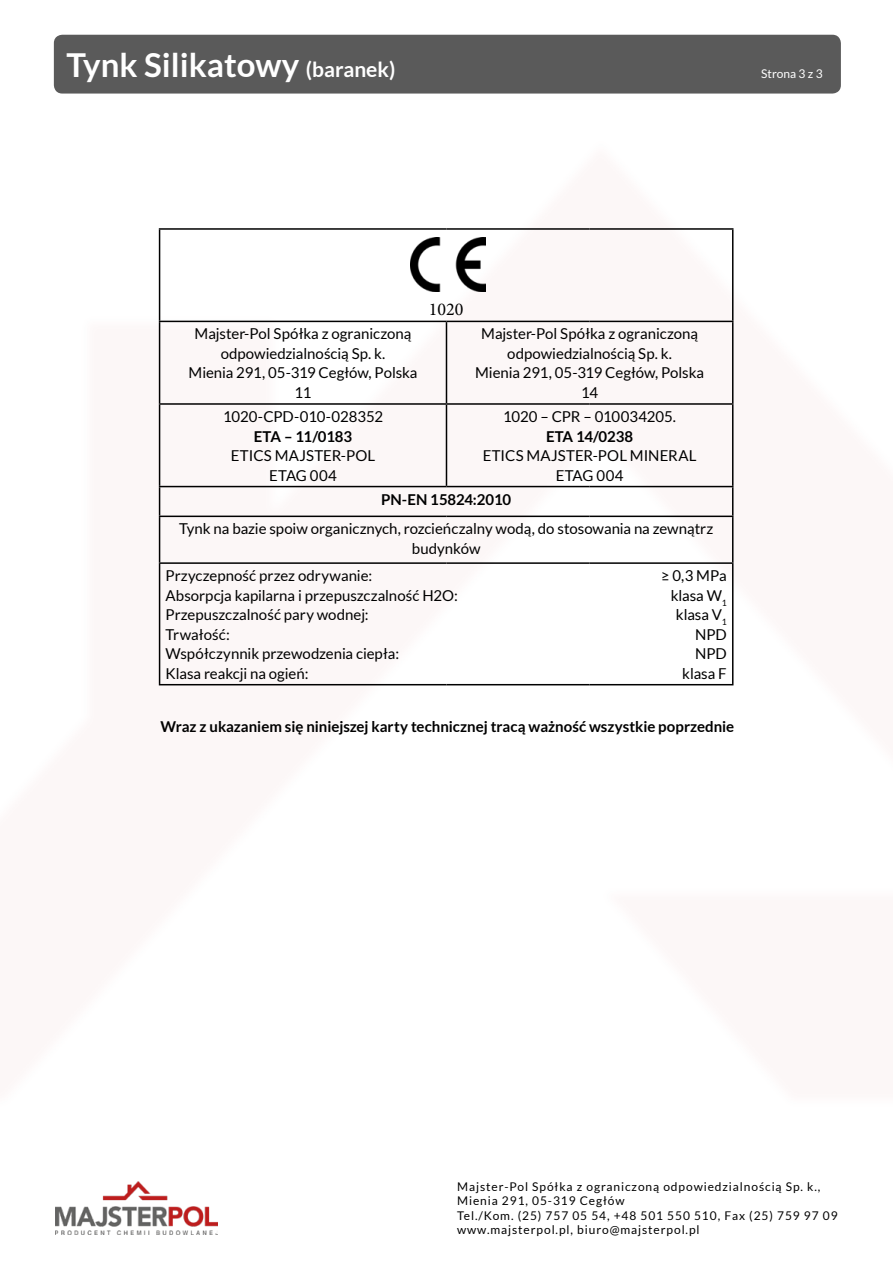
<style>
.page{position:relative;width:893px;height:1263px;background:#fff}
.page>*{position:absolute;margin:0;border:0;box-sizing:border-box;transform-origin:0 0}
.t1{font:700 33px "Lato";color:#fff}
.t2{font:18px "Minion Pro";color:#000}
.t3{font:15px/19.5px "Lato";letter-spacing:-.005em;color:#000;text-align:center}
.t4{font:700 15px "Lato";letter-spacing:-.005em;color:#000}
.t5{font:12px/14.4px "Lato";letter-spacing:.075em;color:#000}
.t6{font:12px "Lato";color:#fff}
.s1{font-size:21px}
</style>
<div class="page">
<img style="left:53px;top:48px;width:788px;height:638px">
<div style="left:54px;top:35px;width:787px;height:59px;background:#5a5a5a;border-radius:9px"></div>
<img style="left:55px;top:1181px;width:162px;height:53px">
<hr style="left:159px;top:228px;width:287px;height:2px;background:#000">
<hr style="left:159px;top:230px;width:1px;height:91px;background:#000">
<hr style="left:446px;top:228px;width:144px;height:2px;background:#000">
<hr style="left:590px;top:228px;width:143px;height:2px;background:#000">
<hr style="left:732px;top:230px;width:1px;height:91px;background:#000">
<hr style="left:159px;top:321px;width:287px;height:1px;background:#000">
<hr style="left:159px;top:322px;width:1px;height:81px;background:#000">
<hr style="left:446px;top:321px;width:144px;height:1px;background:#000">
<hr style="left:446px;top:322px;width:1px;height:81px;background:#000">
<hr style="left:590px;top:321px;width:143px;height:1px;background:#000">
<hr style="left:732px;top:322px;width:1px;height:81px;background:#000">
<hr style="left:159px;top:403px;width:287px;height:2px;background:#000">
<hr style="left:159px;top:405px;width:1px;height:81px;background:#000">
<hr style="left:446px;top:403px;width:144px;height:2px;background:#000">
<hr style="left:446px;top:405px;width:1px;height:81px;background:#000">
<hr style="left:590px;top:403px;width:143px;height:2px;background:#000">
<hr style="left:732px;top:405px;width:1px;height:81px;background:#000">
<hr style="left:159px;top:486px;width:287px;height:1px;background:#000">
<svg style="left:159px;top:487px;width:1px;height:29px"></svg>
<hr style="left:446px;top:486px;width:144px;height:1px;background:#000">
<hr style="left:590px;top:486px;width:143px;height:1px;background:#000">
<svg style="left:732px;top:487px;width:1px;height:29px"></svg>
<hr style="left:159px;top:516px;width:287px;height:1px;background:#000">
<hr style="left:159px;top:517px;width:1px;height:45px;background:#000">
<hr style="left:446px;top:516px;width:144px;height:1px;background:#000">
<hr style="left:590px;top:516px;width:143px;height:1px;background:#000">
<hr style="left:732px;top:517px;width:1px;height:45px;background:#000">
<hr style="left:159px;top:562px;width:287px;height:2px;background:#000">
<hr style="left:159px;top:564px;width:1px;height:120px;background:#000">
<hr style="left:446px;top:562px;width:144px;height:2px;background:#000">
<hr style="left:590px;top:562px;width:143px;height:2px;background:#000">
<hr style="left:732px;top:564px;width:1px;height:120px;background:#000">
<hr style="left:159px;top:684px;width:287px;height:1px;background:#000">
<hr style="left:446px;top:684px;width:144px;height:1px;background:#000">
<hr style="left:590px;top:684px;width:143px;height:1px;background:#000">
<img style="left:411px;top:238px;width:75px;height:53px">
<h1 class="t1" style="left:67px;top:46px;width:330px">Tynk Silikatowy <span class="s1">(baranek)</span></h1>
<p class="t6" style="left:761px;top:67px;width:63px">Strona 3 z 3</p>
<p class="t2" style="left:429px;top:298px;width:36px">1020</p>
<p class="t3" style="left:189px;top:324px;width:230px">Majster-Pol Spółka z ograniczoną odpowiedzialnością Sp. k.<br>Mienia 291, 05-319 Cegłów, Polska<br>11</p>
<p class="t3" style="left:475px;top:324px;width:230px">Majster-Pol Spółka z ograniczoną odpowiedzialnością Sp. k.<br>Mienia 291, 05-319 Cegłów, Polska<br>14</p>
<p class="t3" style="left:223px;top:407px;width:162px">1020-CPD-010-028352</p>
<p class="t4" style="left:254px;top:427px;width:100px">ETA – 11/0183</p>
<p class="t3" style="left:231px;top:446px;width:146px">ETICS MAJSTER-POL<br>ETAG 004</p>
<p class="t3" style="left:503px;top:407px;width:174px">1020 – CPR – 010034205.</p>
<p class="t4" style="left:546px;top:427px;width:89px">ETA 14/0238</p>
<p class="t3" style="left:483px;top:446px;width:215px">ETICS MAJSTER-POL MINERAL<br>ETAG 004</p>
<p class="t4" style="left:381px;top:491px;width:131px">PN-EN 15824:2010</p>
<p class="t3" style="left:179px;top:519px;width:536px">Tynk na bazie spoiw organicznych, rozcieńczalny wodą, do stosowania na zewnątrz budynków</p>
<p class="t3" style="left:166px;top:566px;width:294px;text-align:left">Przyczepność przez odrywanie:<br>Absorpcja kapilarna i przepuszczalność H2O:<br>Przepuszczalność pary wodnej:<br>Trwałość:<br>Współczynnik przewodzenia ciepła:<br>Klasa reakcji na ogień:</p>
<p class="t3" style="left:661px;top:566px;width:67px;text-align:right">≥ 0,3 MPa klasa W<sub>1 </sub>klasa V<sub>1<br></sub>NPD<br>NPD klasa F</p>
<p class="t4" style="left:161px;top:718px;width:575px">Wraz z ukazaniem się niniejszej karty technicznej tracą ważność wszystkie poprzednie</p>
<p class="t5" style="left:457px;top:1179px;width:382px">Majster-Pol Spółka z ograniczoną odpowiedzialnością Sp. k., Mienia 291, 05-319 Cegłów<br>Tel./Kom. (25) 757 05 54, +48 501 550 510, Fax (25) 759 97 09 www.majsterpol.pl, biuro@majsterpol.pl</p>
</div>
